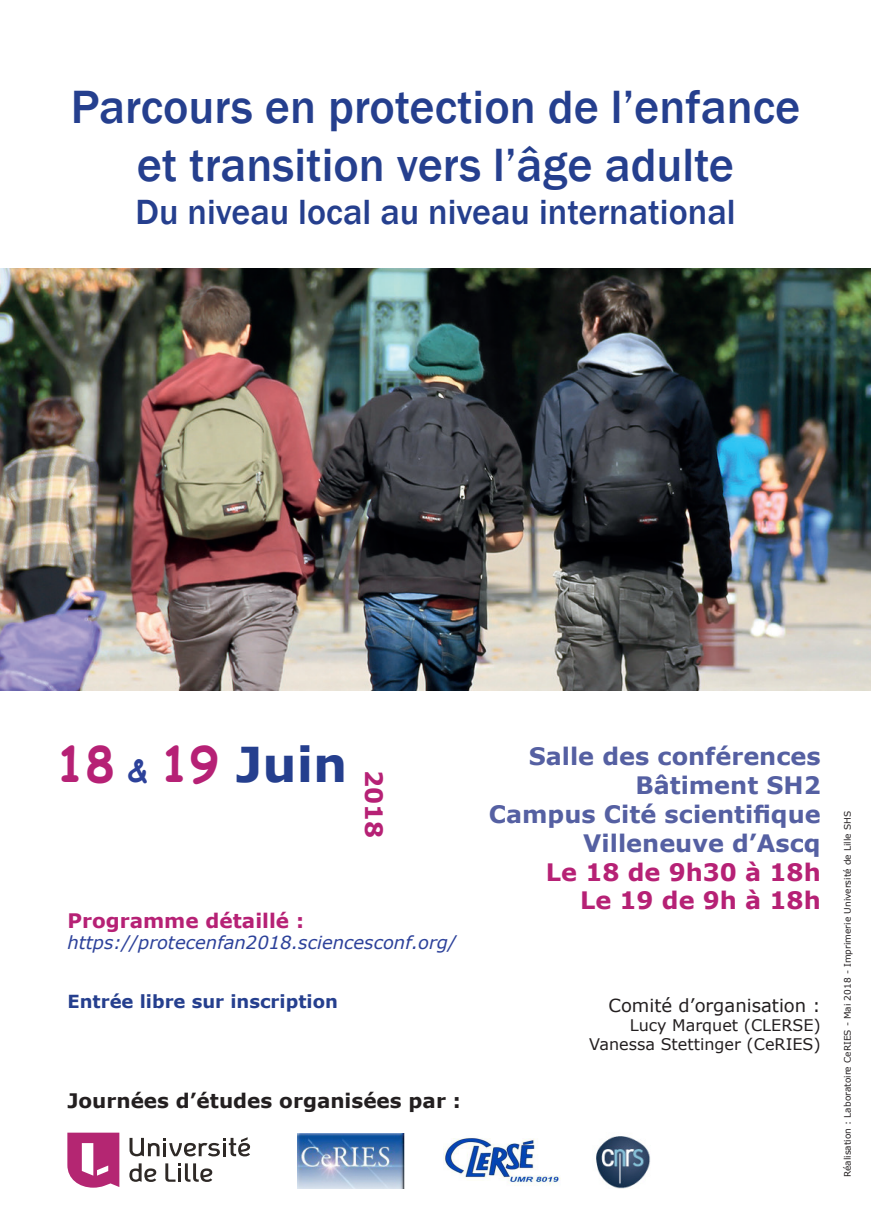
<style>
.page{position:relative;width:871px;height:1219px;background:#fff}
.page>*{position:absolute;margin:0;border:0;box-sizing:border-box;transform-origin:0 0}
.t1{font:500 48px/57.6px "Franklin Gothic";color:#253f8e;text-align:center}
.t2{font:700 48px "Comic Sans MS";color:#b62175}
.t3{font:500 36px "Franklin Gothic";color:#253f8e}
.t4{font:700 24px "Verdana";color:#5560a2}
.t5{font:700 24px "Verdana";color:#b62175}
.t6{font:700 20px "Verdana";color:#231f20}
.t7{font:700 20px "Verdana";color:#b62175}
.t8{font:italic 18px "Verdana";color:#2c419a}
.t9{font:700 18px "Verdana";color:#253f8e}
.t10{font:18px "Verdana";color:#231f20}
.t11{font:16px "Verdana";color:#231f20}
.t12{font:9px "Verdana";color:#231f20}
.s1{font-size:30px;color:#2c419a}
.s2{font-family:"Verdana";color:#253f8e}
</style>
<div class="page">
<svg style="left:67px;top:1133px;width:52px;height:55px"></svg>
<svg style="left:129px;top:1163px;width:27px;height:19px"></svg>
<svg style="left:165px;top:1163px;width:47px;height:19px"></svg>
<svg style="left:129px;top:1137px;width:121px;height:19px"></svg>
<img style="left:297px;top:1134px;width:108px;height:55px">
<img style="left:443px;top:1138px;width:117px;height:48px">
<img style="left:596px;top:1136px;width:54px;height:53px">
<img style="left:0;top:268px;width:870px;height:422px">
<p class="t1" style="left:71px;top:79px;width:730px">Parcours en protection de l’enfance et transition vers l’âge adulte</p>
<p class="t3" style="left:135px;top:190px;width:601px">Du niveau local au niveau international</p>
<p class="t2" style="left:56px;top:729px;width:292px">18 <span class="s1">&amp;</span> 19 <span class="s2">Juin</span></p>
<p class="t5" style="left:391px;top:769px;width:70px;rotate:90deg">2018</p>
<p class="t7" style="left:67px;top:906px;width:238px">Programme détaillé :</p>
<p class="t8" style="left:67px;top:930px;width:390px">https://protecenfan2018.sciencesconf.org/</p>
<p class="t9" style="left:67px;top:988px;width:272px">Entrée libre sur inscription</p>
<p class="t6" style="left:67px;top:1087px;width:395px">Journées d’études organisées par :</p>
<p class="t4" style="left:528px;top:740px;width:293px">Salle des conférences</p>
<p class="t4" style="left:635px;top:768px;width:187px">Bâtiment SH2</p>
<p class="t4" style="left:488px;top:797px;width:333px">Campus Cité scientifique</p>
<p class="t4" style="left:583px;top:826px;width:239px">Villeneuve d’Ascq</p>
<p class="t5" style="left:545px;top:855px;width:276px">Le 18 de 9h30 à 18h</p>
<p class="t5" style="left:580px;top:884px;width:242px">Le 19 de 9h à 18h</p>
<p class="t10" style="left:608px;top:993px;width:214px">Comité d’organisation :</p>
<p class="t11" style="left:629px;top:1014px;width:192px">Lucy Marquet (CLERSE)</p>
<p class="t11" style="left:589px;top:1033px;width:233px">Vanessa Stettinger (CeRIES)</p>
<p class="t12" style="left:840px;top:1177px;width:367px;rotate:-90deg">Réalisation : Laboratoire CeRIES - Mai 2018 - Imprimerie Université de Lille SHS</p>
</div>
